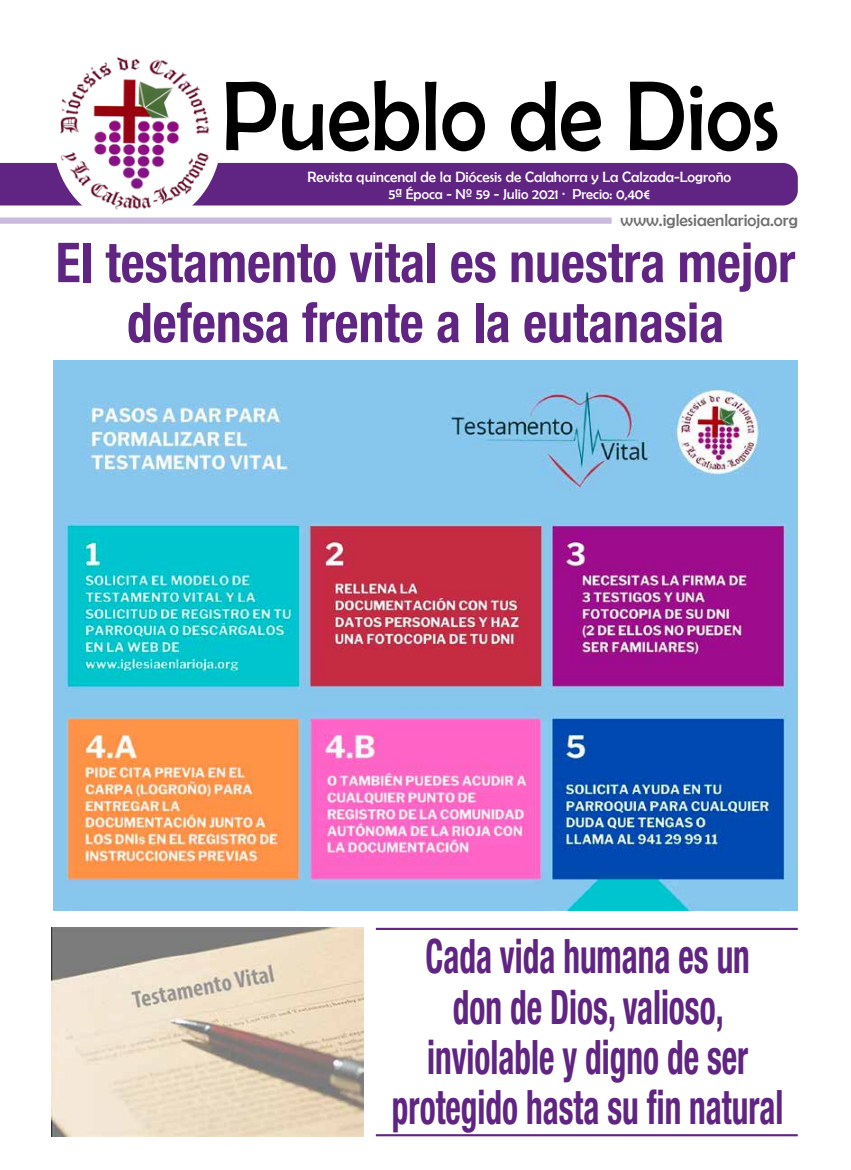
<style>
.page{position:relative;width:851px;height:1170px;background:#fff}
.page>*{position:absolute;margin:0;border:0;box-sizing:border-box;transform-origin:0 0}
.t1{font:100px "Berlin Sans FB";color:#000;scale:.9 1}
.t2{font:700 condensed 55px/60px "Helvetica Neue LT Std";color:#602483;text-align:center;scale:.94 1}
.t3{font:700 condensed 47.5px/50px "Helvetica Neue LT Std";color:#602483;text-align:center;scale:.7 1}
.t4{font:17.5px "Berlin Sans FB";color:#706f6f}
.t5{font:15px "Berlin Sans FB";color:#fff}
.t6{font:14.38px "Berlin Sans FB";color:#fff}
</style>
<div class="page">
<div style="left:0;top:163px;width:797px;height:42px;background:#602483"></div>
<img style="left:53px;top:57px;width:168px;height:153px">
<div style="left:0;top:217px;width:611px;height:7px;background:#cabadc"></div>
<img style="left:53px;top:361px;width:744px;height:549px">
<img style="left:51px;top:927px;width:312px;height:209px">
<hr style="left:376px;top:927px;width:421px;height:2px;background:#602483">
<hr style="left:376px;top:1133px;width:421px;height:3px;background:#602483">
<h1 class="t1" style="left:221px;top:61px;width:621px">Pueblo de Dios</h1>
<p class="t5" style="left:307px;top:168px;width:425px">Revista quincenal de la Diócesis de Calahorra y La Calzada-Logroño</p>
<p class="t6" style="left:388px;top:186px;width:263px">5ª Época - Nº 59 - Julio 2021 · Precio: 0,40€</p>
<p class="t4" style="left:620px;top:210px;width:178px">www.iglesiaenlarioja.org</p>
<p class="t2" style="left:56px;top:232px;width:788px">El testamento vital es nuestra mejor defensa frente a la eutanasia</p>
<p class="t3" style="left:392px;top:930px;width:560px">Cada vida humana es un<br>don de Dios, valioso, inviolable y digno de ser protegido hasta su fin natural</p>
</div>
